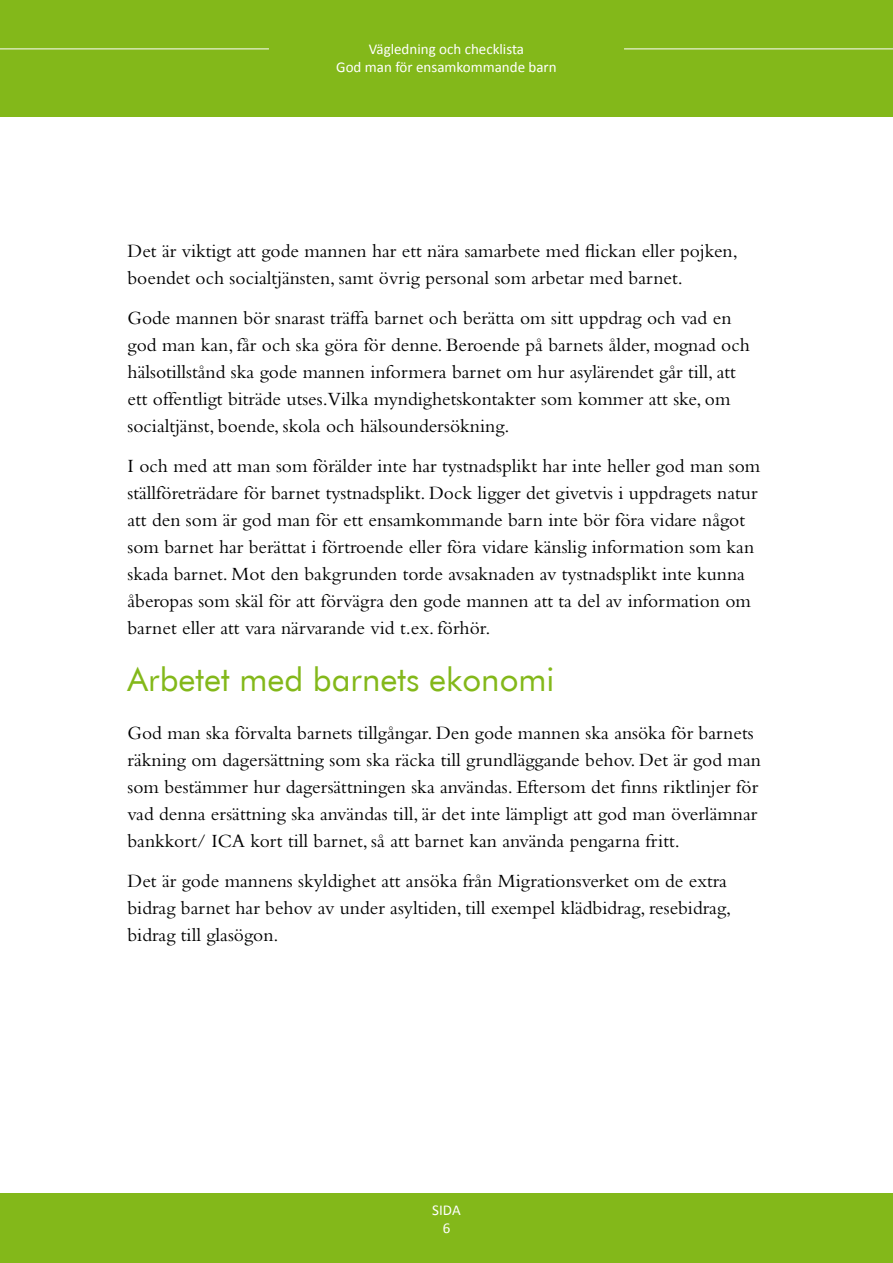
<style>
.page{position:relative;width:893px;height:1263px;background:#fff}
.page>*{position:absolute;margin:0;border:0;box-sizing:border-box;transform-origin:0 0}
.t1{font:33px "Futura BT";color:#83b81a}
.t2{font:19.5px/27px "Bembo";color:#000}
.t3{font:15px/18px "Calibri";color:#fff;text-align:center}
</style>
<div class="page">
<div style="left:0;top:1193px;width:893px;height:70px;background:#83b81a"></div>
<div style="left:1px;top:1px;width:892px;height:116px;background:#83b81a"></div>
<hr style="left:0;top:49px;width:269px;height:1px;background:#fff">
<hr style="left:624px;top:49px;width:269px;height:1px;background:#fff">
<p class="t3" style="left:336px;top:40px;width:222px">Vägledning och checklista<br>God man för ensamkommande barn</p>
<p class="t2" style="left:128px;top:237px;width:612px">Det är viktigt att gode mannen har ett nära samarbete med flickan eller pojken, boendet och socialtjänsten, samt övrig personal som arbetar med barnet.</p>
<p class="t2" style="left:128px;top:304px;width:624px">Gode mannen bör snarast träffa barnet och berätta om sitt uppdrag och vad en god man kan, får och ska göra för denne. Beroende på barnets ålder, mognad och hälsotillstånd ska gode mannen informera barnet om hur asylärendet går till, att ett offentligt biträde utses.Vilka myndighetskontakter som kommer att ske, om socialtjänst, boende, skola och hälsoundersökning.</p>
<p class="t2" style="left:128px;top:452px;width:634px">I och med att man som förälder inte har tystnadsplikt har inte heller god man som ställföreträdare för barnet tystnadsplikt. Dock ligger det givetvis i uppdragets natur att den som är god man för ett ensamkommande barn inte bör föra vidare något som barnet har berättat i förtroende eller föra vidare känslig information som kan skada barnet. Mot den bakgrunden torde avsaknaden av tystnadsplikt inte kunna åberopas som skäl för att förvägra den gode mannen att ta del av information om barnet eller att vara närvarande vid t.ex. förhör.</p>
<h1 class="t1" style="left:128px;top:659px;width:428px">Arbetet med barnets ekonomi</h1>
<p class="t2" style="left:128px;top:719px;width:635px">God man ska förvalta barnets tillgångar. Den gode mannen ska ansöka för barnets räkning om dagersättning som ska räcka till grundläggande behov. Det är god man som bestämmer hur dagersättningen ska användas. Eftersom det finns riktlinjer för vad denna ersättning ska användas till, är det inte lämpligt att god man överlämnar bankkort/ ICA kort till barnet, så att barnet kan använda pengarna fritt.</p>
<p class="t2" style="left:128px;top:867px;width:605px">Det är gode mannens skyldighet att ansöka från Migrationsverket om de extra bidrag barnet har behov av under asyltiden, till exempel klädbidrag, resebidrag, bidrag till glasögon.</p>
<p class="t3" style="left:432px;top:1201px;width:30px">SIDA<br>6</p>
</div>
